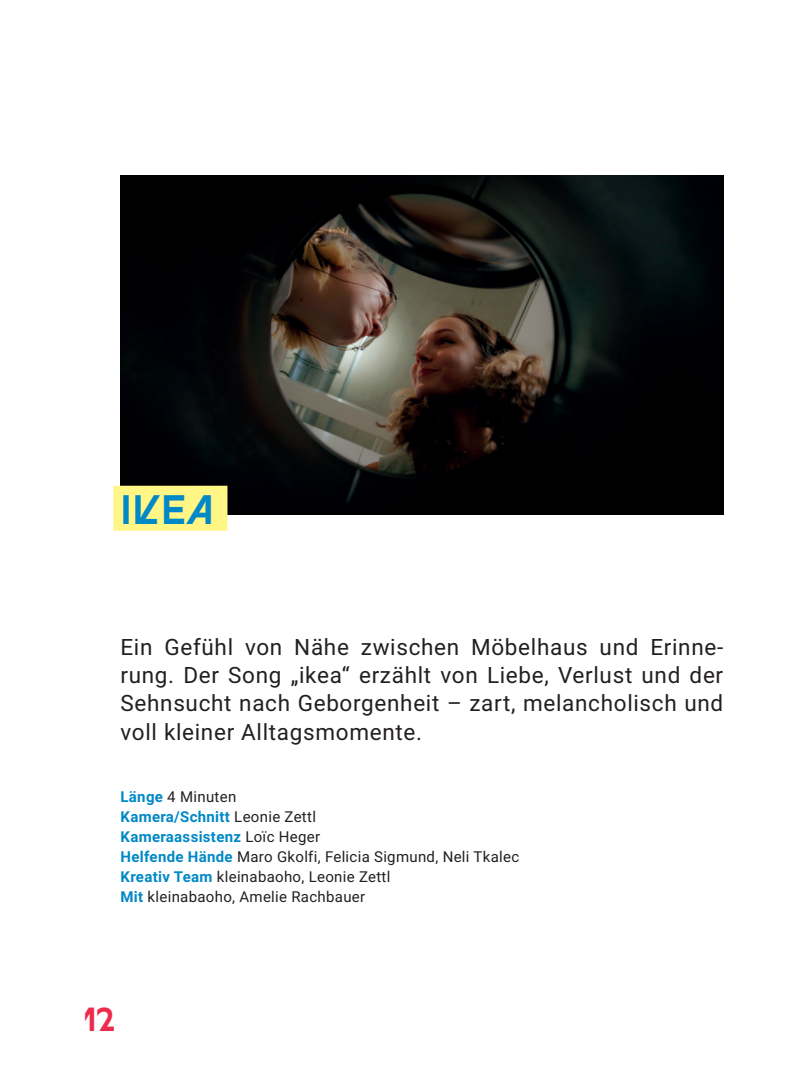
<style>
.page{position:relative;width:787px;height:1092px;background:#fff}
.page>*{position:absolute;margin:0;border:0;box-sizing:border-box;transform-origin:0 0}
.t1{font:700 40px "Studio Feixen Edgy";color:#0088c7}
.t2{font:700 32.5px "Studio Feixen Edgy";color:#ed2b4c}
.t3{font:22.5px/28px "Roboto";letter-spacing:.03em;color:#231f20;text-align:justify}
.t4{font:15px/20px "Roboto";letter-spacing:.02em;color:#231f20}
.s1{font-weight:700;color:#0088c7}
</style>
<div class="page">
<img style="left:120px;top:176px;width:603px;height:339px">
<div style="left:113px;top:485px;width:114px;height:45px;background:#fff685"></div>
<h1 class="t1" style="left:120px;top:483px;width:95px">IKEA</h1>
<h3 class="t3" style="left:120px;top:632px;width:604px">Ein Gefühl von Nähe zwischen Möbelhaus und Erinne&shy;rung. Der Song „ikea“ erzählt von Liebe, Verlust und der Sehnsucht nach Geborgenheit – zart, melancholisch und voll kleiner Alltagsmomente.</h3>
<p class="t4" style="left:120px;top:786px;width:400px"><span class="s1">Länge</span> 4 Minuten<br><span class="s1">Kamera/Schnitt</span> Leonie Zettl<br><span class="s1">Kameraassistenz</span> Loïc Heger<br><span class="s1">Helfende Hände</span> Maro Gkolfi, Felicia Sigmund, Neli Tkalec <span class="s1">Kreativ Team</span> kleinabaoho, Leonie Zettl<br><span class="s1">Mit</span> kleinabaoho, Amelie Rachbauer</p>
<h2 class="t2" style="left:85px;top:997px;width:32px">12</h2>
</div>
